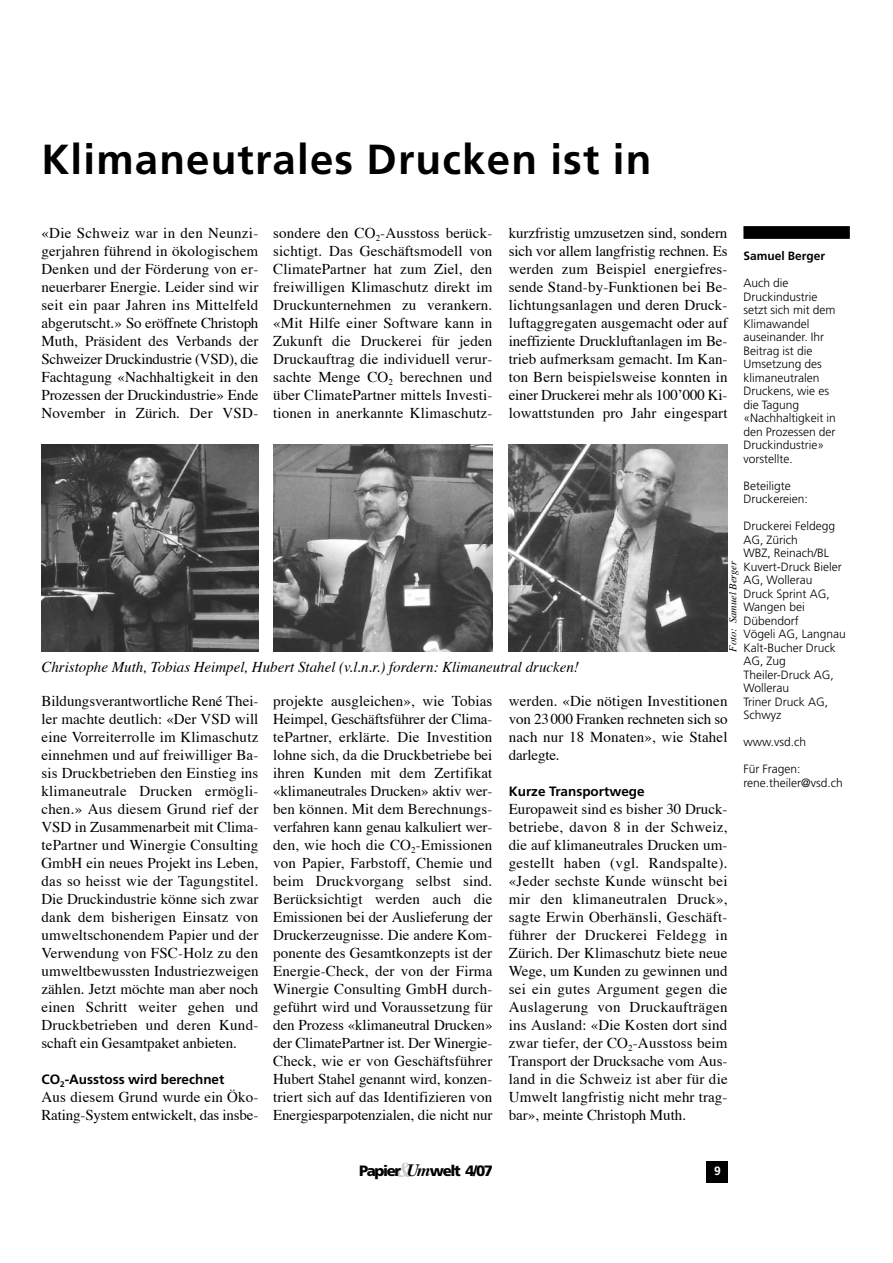
<style>
.page{position:relative;width:893px;height:1263px;background:#fff}
.page>*{position:absolute;margin:0;border:0;box-sizing:border-box;transform-origin:0 0}
.t1{font:700 42px "Frutiger";letter-spacing:.03em;color:#000}
.t2{font:15px/18px "Times";letter-spacing:.005em;color:#000;text-align:justify}
.t3{font:italic 15px "Times";color:#000}
.t4{font:900 15px "Frutiger";letter-spacing:-.09em;color:#000}
.t5{font:700 13.5px "Frutiger";color:#000}
.t6{font:300 12px/13.5px "Frutiger";color:#000}
.t7{font:700 12px "Frutiger";color:#000}
.t8{font:700 12px "Frutiger";color:#fff}
.t9{font:italic 10.5px "Times";color:#000}
.s1{font-family:"Times";font-weight:700;font-style:italic;font-size:21px;color:#ccc}
.s2{font-family:"Times";font-weight:700;font-style:italic;font-size:17.25px}
</style>
<div class="page">
<div style="left:743px;top:226px;width:106px;height:13px;background:#000"></div>
<div style="left:706px;top:1161px;width:22px;height:22px;background:#000"></div>
<img style="left:273px;top:444px;width:219px;height:208px">
<img style="left:41px;top:444px;width:217px;height:208px">
<img style="left:508px;top:444px;width:219px;height:208px">
<h1 class="t1" style="left:41px;top:142px;width:611px">Klimaneutrales Drucken ist in</h1>
<p class="t2" style="left:41px;top:225px;width:218px">«Die Schweiz war in den Neunzi&shy;gerjahren führend in ökologischem Denken und der Förderung von er&shy;neuerbarer Energie. Leider sind wir seit ein paar Jahren ins Mittelfeld abgerutscht.» So eröffnete Christoph Muth, Präsident des Verbands der Schweizer Druckindustrie (VSD), die Fachtagung «Nachhaltigkeit in den Prozessen der Druckindustrie» Ende November in Zürich. Der VSD-</p>
<p class="t2" style="left:273px;top:225px;width:221px">sondere den CO<sub>2</sub>-Ausstoss berück&shy;sichtigt. Das Geschäftsmodell von ClimatePartner hat zum Ziel, den freiwilligen Klimaschutz direkt im Druckunternehmen zu verankern. «Mit Hilfe einer Software kann in Zukunft die Druckerei für jeden Druckauftrag die individuell verur&shy;sachte Menge CO<sub>2</sub> berechnen und über ClimatePartner mittels Investi&shy;tionen in anerkannte Klimaschutz-</p>
<p class="t2" style="left:508px;top:225px;width:220px">kurzfristig umzusetzen sind, sondern sich vor allem langfristig rechnen. Es werden zum Beispiel energiefres&shy;sende Stand-by-Funktionen bei Be&shy;lichtungsanlagen und deren Druck&shy;luftaggregaten ausgemacht oder auf ineffiziente Druckluftanlagen im Be&shy;trieb aufmerksam gemacht. Im Kan&shy;ton Bern beispielsweise konnten in einer Druckerei mehr als 100’000 Ki&shy;lowattstunden pro Jahr eingespart</p>
<p class="t7" style="left:743px;top:251px;width:83px">Samuel Berger</p>
<p class="t6" style="left:743px;top:277px;width:94px">Auch die<br>Druckindustrie setzt sich mit dem<br>Klimawandel auseinander. Ihr<br>Beitrag ist die<br>Umsetzung des klimaneutralen<br>Druckens, wie es die Tagung «Nachhaltigkeit in den Prozessen der<br>Druckindustrie» vorstellte.</p>
<p class="t6" style="left:743px;top:480px;width:66px">Beteiligte<br>Druckereien:</p>
<p class="t6" style="left:743px;top:520px;width:104px">Druckerei Feldegg<br>AG, Zürich<br>WBZ, Reinach/BL<br>Kuvert-Druck Bieler<br>AG, Wollerau<br>Druck Sprint AG,<br>Wangen bei<br>Dübendorf<br>Vögeli AG, Langnau<br>Kalt-Bucher Druck<br>AG, Zug<br>Theiler-Druck AG,<br>Wollerau<br>Triner Druck AG,<br>Schwyz</p>
<p class="t6" style="left:743px;top:736px;width:64px">www.vsd.ch</p>
<p class="t6" style="left:743px;top:763px;width:101px">Für Fragen: rene.theiler@vsd.ch</p>
<p class="t9" style="left:728px;top:652px;width:92px;rotate:-90deg">Foto: Samuel Berger</p>
<p class="t3" style="left:41px;top:661px;width:539px">Christophe Muth, Tobias Heimpel, Hubert Stahel (v.l.n.r.) fordern: Klimaneutral drucken!</p>
<p class="t2" style="left:273px;top:693px;width:221px">projekte ausgleichen», wie Tobias Heimpel, Geschäftsführer der Clima&shy;tePartner, erklärte. Die Investition lohne sich, da die Druckbetriebe bei ihren Kunden mit dem Zertifikat «klimaneutrales Drucken» aktiv wer&shy;ben können. Mit dem Berechnungs&shy;verfahren kann genau kalkuliert wer&shy;den, wie hoch die CO<sub>2</sub>-Emissionen von Papier, Farbstoff, Chemie und beim Druckvorgang selbst sind.<br>Berücksichtigt werden auch die Emissionen bei der Auslieferung der Druckerzeugnisse. Die andere Kom&shy;ponente des Gesamtkonzepts ist der Energie-Check, der von der Firma Winergie Consulting GmbH durch&shy;geführt wird und Voraussetzung für den Prozess «klimaneutral Drucken» der ClimatePartner ist. Der Winergie-Check, wie er von Geschäftsführer Hubert Stahel genannt wird, konzen&shy;triert sich auf das Identifizieren von Energiesparpotenzialen, die nicht nur</p>
<p class="t2" style="left:41px;top:693px;width:219px">Bildungsverantwortliche René Thei&shy;ler machte deutlich: «Der VSD will eine Vorreiterrolle im Klimaschutz einnehmen und auf freiwilliger Ba&shy;sis Druckbetrieben den Einstieg ins klimaneutrale Drucken ermögli&shy;chen.» Aus diesem Grund rief der VSD in Zusammenarbeit mit Clima&shy;tePartner und Winergie Consulting GmbH ein neues Projekt ins Leben, das so heisst wie der Tagungstitel.<br>Die Druckindustrie könne sich zwar dank dem bisherigen Einsatz von umweltschonendem Papier und der Verwendung von FSC-Holz zu den umweltbewussten Industriezweigen zählen. Jetzt möchte man aber noch einen Schritt weiter gehen und Druckbetrieben und deren Kund&shy;schaft ein Gesamtpaket anbieten.</p>
<p class="t5" style="left:41px;top:1074px;width:184px">CO<sub>2</sub>-Ausstoss wird berechnet</p>
<p class="t2" style="left:41px;top:1089px;width:218px">Aus diesem Grund wurde ein Öko-<br>Rating-System entwickelt, das insbe-</p>
<p class="t2" style="left:508px;top:693px;width:220px">werden. «Die nötigen Investitionen von 23 000 Franken rechneten sich so nach nur 18 Monaten», wie Stahel darlegte.</p>
<p class="t5" style="left:508px;top:786px;width:137px">Kurze Transportwege</p>
<p class="t2" style="left:508px;top:801px;width:220px">Europaweit sind es bisher 30 Druck&shy;betriebe, davon 8 in der Schweiz, die auf klimaneutrales Drucken um&shy;gestellt haben (vgl. Randspalte). «Jeder sechste Kunde wünscht bei mir den klimaneutralen Druck», sagte Erwin Oberhänsli, Geschäft&shy;führer der Druckerei Feldegg in Zürich. Der Klimaschutz biete neue Wege, um Kunden zu gewinnen und sei ein gutes Argument gegen die Auslagerung von Druckaufträgen ins Ausland: «Die Kosten dort sind zwar tiefer, der CO<sub>2</sub>-Ausstoss beim Transport der Drucksache vom Aus&shy;land in die Schweiz ist aber für die Umwelt langfristig nicht mehr trag&shy;bar», meinte Christoph Muth.</p>
<p class="t4" style="left:359px;top:1165px;width:135px">Papier<span class="s1">&amp;</span><span class="s2">Um</span>welt 4/07</p>
<p class="t8" style="left:714px;top:1166px;width:8px">9</p>
</div>
